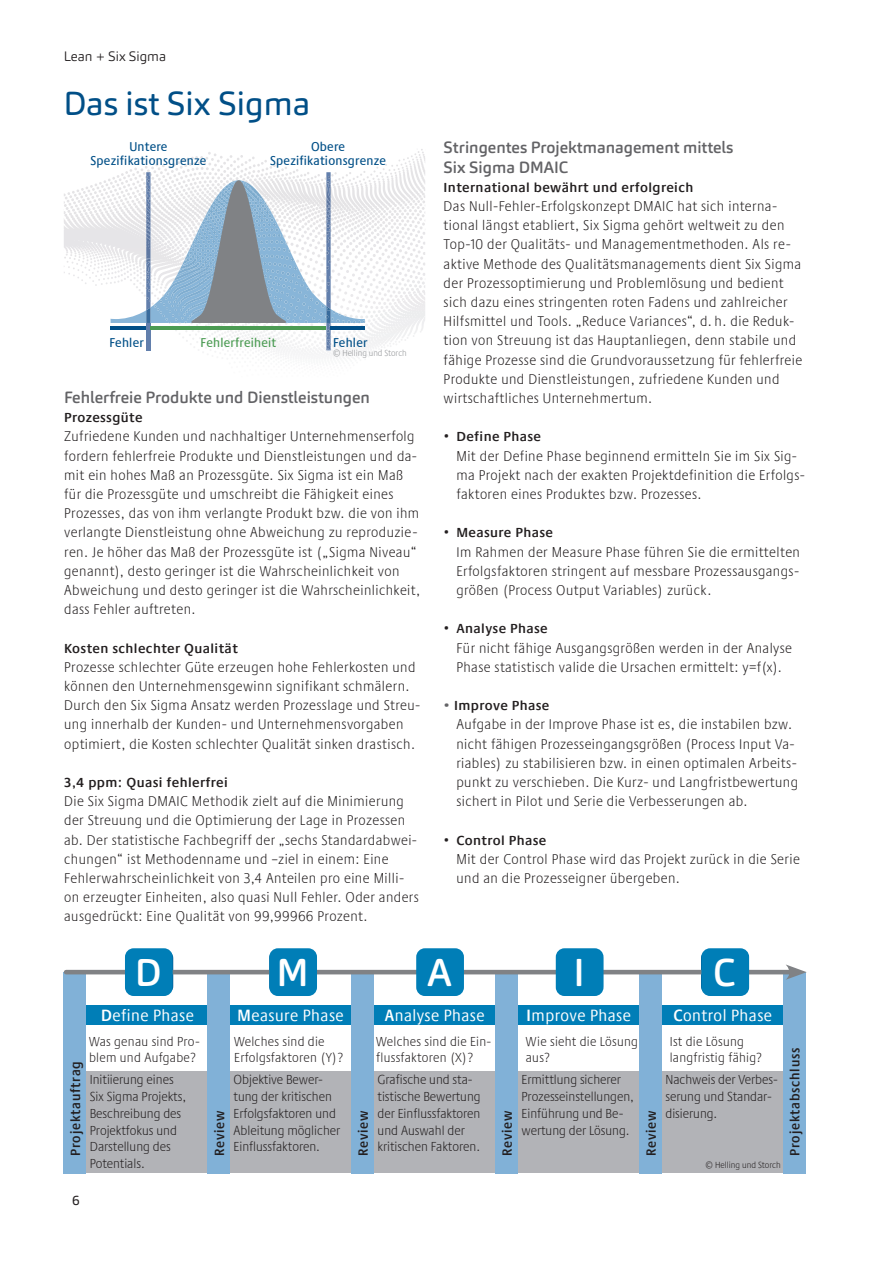
<style>
.page{position:relative;width:893px;height:1263px;background:#fff}
.page>*{position:absolute;margin:0;border:0;box-sizing:border-box;transform-origin:0 0}
.t1{font:42.15px "Myriad Pro";color:#fff}
.t2{font:500 38.25px "Carnas";color:#fff}
.t3{font:33px "Carnas";color:#014f87}
.t4{font:condensed 16.8px "Praxis Next";letter-spacing:.03em;color:#fff}
.t5{font:500 16.2px/19.2px "Carnas";color:#636366}
.t6{font:300 condensed 14.55px/19.2px "Praxis Next";letter-spacing:.03em;color:#231f20}
.t7{font:600 condensed 13.8px "Praxis Next";letter-spacing:.06em;color:#231f20}
.t8{font:300 condensed 13.5px/16.8px "Praxis Next";color:#231f20}
.t9{font:600 13.5px "Praxis Next";letter-spacing:.03em;color:#231f20}
.t10{font:300 condensed 13.5px/16.8px "Praxis Next";letter-spacing:.02em;color:#231f20}
.t11{font:300 13.5px "Carnas";color:#231f20}
.t12{font:13.5px "Carnas";color:#231f20}
.t13{font:500 condensed 13.2px/13.5px "Praxis Next";letter-spacing:.02em;color:#014f87;text-align:center}
.t14{font:500 condensed 13.2px "Praxis Next";letter-spacing:.02em;color:#4b9b53}
.t15{font:300 condensed 9.15px "Praxis Next";color:#231f20}
.t16{font:300 condensed 9px "Praxis Next";color:#939598}
.s1{font-weight:300;font-stretch:condensed;font-size:14.55px}
.s2{font-size:14.55px;color:#636366}
.s3{font-family:"Myriad Pro";font-weight:400;font-size:42.15px}
.s4{font-family:"Carnas";font-weight:500;font-size:38.25px}
.s5{font-weight:600}
</style>
<div class="page">
<svg style="left:64px;top:149px;width:361px;height:201px"></svg>
<svg style="left:86px;top:974px;width:697px;height:199px"></svg>
<div style="left:229px;top:1005px;width:123px;height:20px;background:#007eb7"></div>
<div style="left:373px;top:1005px;width:123px;height:20px;background:#007eb7"></div>
<div style="left:517px;top:1005px;width:124px;height:20px;background:#007eb7"></div>
<div style="left:661px;top:1005px;width:124px;height:20px;background:#007eb7"></div>
<div style="left:86px;top:1005px;width:123px;height:20px;background:#007eb7"></div>
<div style="left:64px;top:972px;width:22px;height:201px;background:#81b1d7"></div>
<div style="left:208px;top:972px;width:22px;height:201px;background:#81b1d7"></div>
<div style="left:352px;top:972px;width:22px;height:201px;background:#81b1d7"></div>
<div style="left:495px;top:972px;width:23px;height:201px;background:#81b1d7"></div>
<div style="left:639px;top:972px;width:23px;height:201px;background:#81b1d7"></div>
<div style="left:783px;top:972px;width:23px;height:201px;background:#81b1d7"></div>
<hr style="left:66px;top:970px;width:728px;height:4px;background:#808285">
<svg style="left:786px;top:964px;width:21px;height:16px"></svg>
<div style="left:125px;top:948px;width:48px;height:48px;background:#007eb7;border-radius:9px"></div>
<div style="left:269px;top:948px;width:48px;height:48px;background:#007eb7;border-radius:9px"></div>
<div style="left:556px;top:948px;width:47px;height:48px;background:#007eb7;border-radius:9px"></div>
<div style="left:701px;top:948px;width:48px;height:48px;background:#007eb7;border-radius:9px"></div>
<div style="left:416px;top:948px;width:48px;height:48px;background:#007eb7;border-radius:9px"></div>
<div style="left:87px;top:1072px;width:120px;height:101px;background:#b2b3b7"></div>
<div style="left:230px;top:1072px;width:121px;height:101px;background:#b2b3b7"></div>
<div style="left:374px;top:1072px;width:121px;height:101px;background:#b2b3b7"></div>
<div style="left:518px;top:1072px;width:121px;height:101px;background:#b2b3b7"></div>
<div style="left:662px;top:1072px;width:121px;height:101px;background:#b2b3b7"></div>
<p class="t11" style="left:64px;top:48px;width:104px">Lean + Six Sigma</p>
<h3 class="t3" style="left:63px;top:82px;width:248px">Das ist Six Sigma</h3>
<p class="t13" style="left:91px;top:139px;width:117px">Untere<br>Spezifikationsgrenze</p>
<p class="t13" style="left:270px;top:139px;width:117px">Obere<br>Spezifikationsgrenze</p>
<p class="t13" style="left:110px;top:335px;width:36px">Fehler</p>
<p class="t14" style="left:201px;top:332px;width:77px">Fehlerfreiheit</p>
<p class="t13" style="left:333px;top:335px;width:36px">Fehler</p>
<p class="t16" style="left:333px;top:346px;width:75px">© Helling und Storch</p>
<p class="t5" style="left:64px;top:388px;width:307px">Fehlerfreie Produkte und Dienstleistungen</p>
<p class="t9" style="left:64px;top:407px;width:80px">Prozessgüte</p>
<p class="t6" style="left:64px;top:426px;width:358px">Zufriedene Kunden und nachhaltiger Unternehmenserfolg fordern fehlerfreie Produkte und Dienstleistungen und da&shy;mit ein hohes Maß an Prozessgüte. Six Sigma ist ein Maß für die Prozessgüte und umschreibt die Fähigkeit eines Prozesses, das von ihm verlangte Produkt bzw. die von ihm verlangte Dienstleistung ohne Abweichung zu reproduzie&shy;ren. Je höher das Maß der Prozessgüte ist („Sigma Niveau“ genannt), desto geringer ist die Wahrscheinlichkeit von Abweichung und desto geringer ist die Wahrscheinlichkeit, dass Fehler auftreten.</p>
<p class="t9" style="left:64px;top:637px;width:175px">Kosten schlechter Qualität</p>
<p class="t6" style="left:64px;top:657px;width:358px">Prozesse schlechter Güte erzeugen hohe Fehlerkosten und können den Unternehmensgewinn signifikant schmälern.<br>Durch den Six Sigma Ansatz werden Prozesslage und Streu&shy;ung innerhalb der Kunden- und Unternehmensvorgaben optimiert, die Kosten schlechter Qualität sinken drastisch.</p>
<p class="t9" style="left:64px;top:772px;width:165px">3,4 ppm: Quasi fehlerfrei</p>
<p class="t6" style="left:64px;top:791px;width:356px">Die Six Sigma DMAIC Methodik zielt auf die Minimierung der Streuung und die Optimierung der Lage in Prozessen ab. Der statistische Fachbegriff der „sechs Standardabwei&shy;chungen“ ist Methodenname und –ziel in einem: Eine Fehlerwahrscheinlichkeit von 3,4 Anteilen pro eine Milli&shy;on erzeugter Einheiten, also quasi Null Fehler. Oder anders ausgedrückt: Eine Qualität von 99,99966 Prozent.</p>
<p class="t5" style="left:444px;top:138px;width:291px">Stringentes Projektmanagement mittels<br>Six Sigma DMAIC</p>
<p class="t9" style="left:444px;top:177px;width:251px">International bewährt und erfolgreich</p>
<p class="t6" style="left:444px;top:196px;width:360px">Das Null-Fehler-Erfolgskonzept DMAIC hat sich interna&shy;tional längst etabliert, Six Sigma gehört weltweit zu den Top-10 der Qualitäts- und Managementmethoden. Als re&shy;aktive Methode des Qualitätsmanagements dient Six Sigma der Prozessoptimierung und Problemlösung und bedient sich dazu eines stringenten roten Fadens und zahlreicher Hilfsmittel und Tools. „Reduce Variances“, d. h. die Reduk&shy;tion von Streuung ist das Hauptanliegen, denn stabile und fähige Prozesse sind die Grundvoraussetzung für fehlerfreie Produkte und Dienstleistungen, zufriedene Kunden und wirtschaftliches Unternehmertum.</p>
<p class="t9" style="left:444px;top:426px;width:99px"><span class="s1">•</span> Define Phase</p>
<p class="t6" style="left:456px;top:446px;width:350px">Mit der Define Phase beginnend ermitteln Sie im Six Sig&shy;ma Projekt nach der exakten Projektdefinition die Erfolgs&shy;faktoren eines Produktes bzw. Prozesses.</p>
<p class="t9" style="left:444px;top:522px;width:111px"><span class="s1">•</span> Measure Phase</p>
<p class="t6" style="left:456px;top:542px;width:345px;text-align:justify">Im Rahmen der Measure Phase führen Sie die ermittelten Erfolgsfaktoren stringent auf messbare Prozessausgangs&shy;größen (Process Output Variables) zurück.</p>
<p class="t9" style="left:444px;top:618px;width:106px"><span class="s1">•</span> Analyse Phase</p>
<p class="t6" style="left:456px;top:638px;width:337px">Für nicht fähige Ausgangsgrößen werden in der Analyse<br>Phase statistisch valide die Ursachen ermittelt: y=f(x).</p>
<p class="t9" style="left:444px;top:695px;width:107px"><span class="s2">•</span> Improve Phase</p>
<p class="t6" style="left:456px;top:714px;width:343px">Aufgabe in der Improve Phase ist es, die instabilen bzw. nicht fähigen Prozesseingangsgrößen (Process Input Va&shy;riables) zu stabilisieren bzw. in einen optimalen Arbeits&shy;punkt zu verschieben. Die Kurz- und Langfristbewertung sichert in Pilot und Serie die Verbesserungen ab.</p>
<p class="t9" style="left:444px;top:829px;width:104px"><span class="s1">•</span> Control Phase</p>
<p class="t6" style="left:456px;top:849px;width:345px">Mit der Control Phase wird das Projekt zurück in die Serie und an die Prozesseigner übergeben.</p>
<h2 class="t2" style="left:135px;top:949px;width:32px">D<span class="s3">D</span></h2>
<h1 class="t1" style="left:274px;top:944px;width:36px">M<span class="s4">M</span></h1>
<h1 class="t1" style="left:427px;top:944px;width:27px">A<span class="s4">A</span></h1>
<h2 class="t2" style="left:573px;top:949px;width:15px">I<span class="s3">I</span></h2>
<h1 class="t1" style="left:710px;top:946px;width:28px">C<span class="s4">C</span></h1>
<p class="t4" style="left:101px;top:1003px;width:94px"><span class="s5">D</span>efine Phase</p>
<p class="t4" style="left:238px;top:1003px;width:107px"><span class="s5">M</span>easure Phase</p>
<p class="t4" style="left:385px;top:1003px;width:101px"><span class="s5">A</span>nalyse Phase</p>
<p class="t4" style="left:527px;top:1003px;width:106px"><span class="s5">I</span>mprove Phase</p>
<p class="t4" style="left:674px;top:1003px;width:100px"><span class="s5">C</span>ontrol Phase</p>
<p class="t10" style="left:89px;top:1032px;width:112px">Was genau sind Pro&shy;blem und Aufgabe?</p>
<p class="t10" style="left:234px;top:1032px;width:110px">Welches sind die<br>Erfolgsfaktoren (Y)?</p>
<p class="t10" style="left:376px;top:1032px;width:117px">Welches sind die Ein&shy;flussfaktoren (X)?</p>
<p class="t10" style="left:526px;top:1032px;width:114px">Wie sieht die Lösung aus?</p>
<p class="t10" style="left:670px;top:1032px;width:94px">Ist die Lösung langfristig fähig?</p>
<p class="t8" style="left:90px;top:1071px;width:98px">Initiierung eines<br>Six Sigma Projekts,<br>Beschreibung des<br>Projektfokus und<br>Darstellung des<br>Potentials.</p>
<p class="t8" style="left:234px;top:1071px;width:108px">Objektive Bewer&shy;tung der kritischen<br>Erfolgsfaktoren und<br>Ableitung möglicher<br>Einflussfaktoren.</p>
<p class="t8" style="left:378px;top:1071px;width:105px">Grafische und sta&shy;tistische Bewertung der Einflussfaktoren und Auswahl der kritischen Faktoren.</p>
<p class="t8" style="left:522px;top:1071px;width:114px">Ermittlung sicherer<br>Prozesseinstellungen,<br>Einführung und Be&shy;wertung der Lösung.</p>
<p class="t8" style="left:665px;top:1071px;width:114px">Nachweis der Verbes&shy;serung und Standar&shy;disierung.</p>
<p class="t7" style="left:65px;top:1156px;width:96px;rotate:-90deg">Projektauftrag</p>
<p class="t7" style="left:209px;top:1156px;width:47px;rotate:-90deg">Review</p>
<p class="t7" style="left:353px;top:1156px;width:47px;rotate:-90deg">Review</p>
<p class="t7" style="left:496px;top:1156px;width:47px;rotate:-90deg">Review</p>
<p class="t7" style="left:640px;top:1156px;width:47px;rotate:-90deg">Review</p>
<p class="t15" style="left:706px;top:1158px;width:77px">© Helling und Storch</p>
<p class="t7" style="left:784px;top:1156px;width:110px;rotate:-90deg">Projektabschluss</p>
<p class="t12" style="left:72px;top:1192px;width:9px">6</p>
</div>
